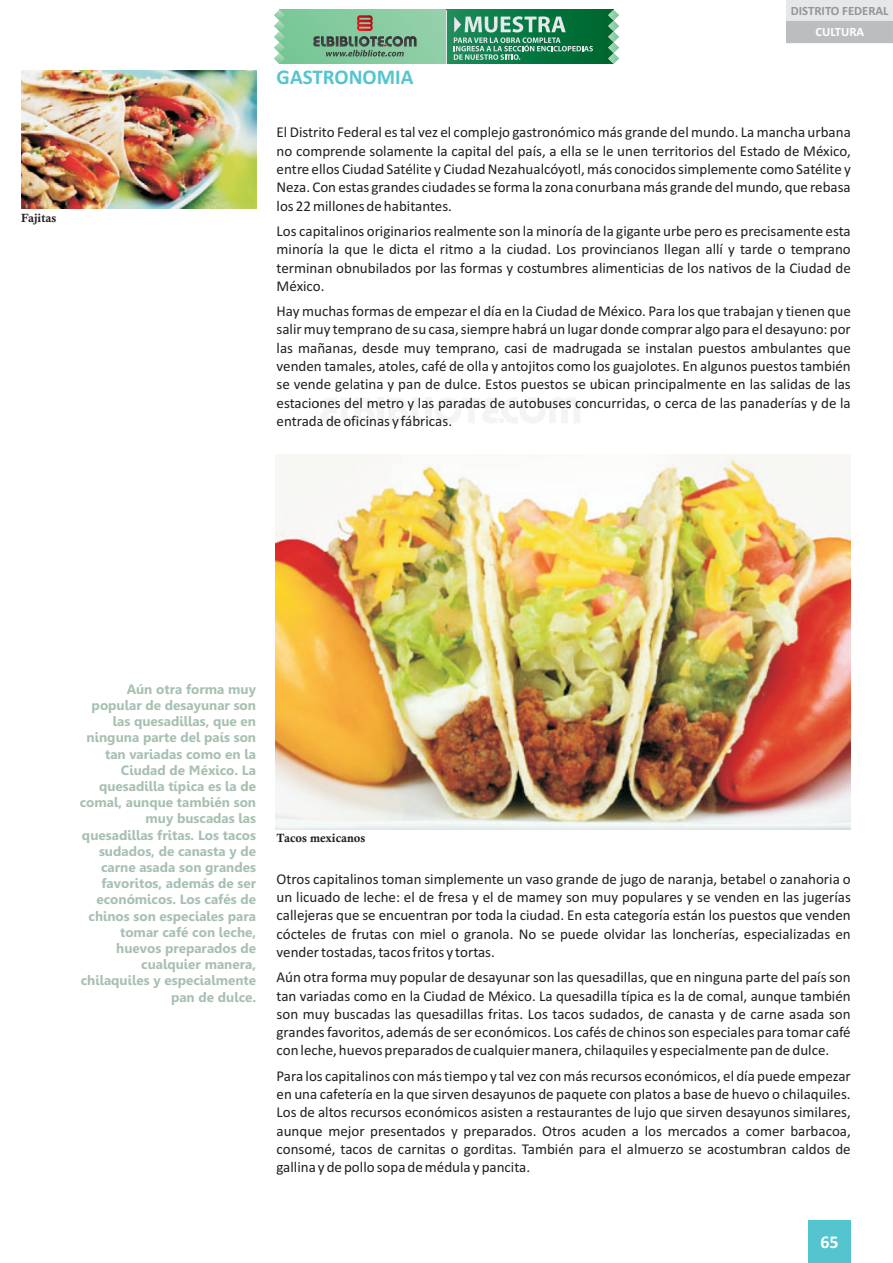
<style>
.page{position:relative;width:893px;height:1263px;background:#fff}
.page>*{position:absolute;margin:0;border:0;box-sizing:border-box;transform-origin:0 0}
.t1{font:700 21px "Calibri";color:#54c5cf}
.t2{font:700 18px "Calibri";color:#fff}
.t3{font:15px/18.3px "Calibri";color:#231f20;text-align:justify}
.t4{font:700 13.5px/16.2px "Gisha";color:#a7c0b1;text-align:right}
.t5{font:700 12.75px "Calibri";color:#939598}
.t6{font:700 12.75px "Calibri";color:#fff}
.t7{font:700 12px "Calis MT Bol";color:#231f20}
</style>
<div class="page">
<div style="left:786px;top:0;width:107px;height:22px;background:#e6e7e9"></div>
<div style="left:786px;top:21px;width:107px;height:22px;background:#bcbdc0"></div>
<div style="left:808px;top:1220px;width:42px;height:43px;background:#54c5cf"></div>
<img style="left:21px;top:70px;width:235px;height:139px">
<img style="left:275px;top:455px;width:576px;height:374px">
<svg style="left:285px;top:10px;width:161px;height:54px;background:#85cba0"></svg>
<svg style="left:321px;top:398px;width:53px;height:25px"></svg>
<div style="left:377px;top:398px;width:7px;height:25px;background:#f4f4f4"></div>
<svg style="left:389px;top:398px;width:33px;height:25px"></svg>
<div style="left:425px;top:398px;width:7px;height:25px;background:#f4f4f4"></div>
<svg style="left:435px;top:398px;width:145px;height:25px"></svg>
<div style="left:446px;top:10px;width:168px;height:54px;background:linear-gradient(to right,#1a8c5b,#00642b)"></div>
<svg style="left:274px;top:10px;width:11px;height:54px"></svg>
<svg style="left:608px;top:10px;width:11px;height:54px"></svg>
<svg style="left:312px;top:15px;width:105px;height:42px;background:#7aa887"></svg>
<svg style="left:454px;top:16px;width:139px;height:44px;background:#469671"></svg>
<hr style="left:446px;top:10px;width:1px;height:54px;background:#e6e7e9">
<p class="t7" style="left:21px;top:213px;width:37px">Fajitas</p>
<h1 class="t1" style="left:277px;top:69px;width:138px">GASTRONOMIA</h1>
<p class="t5" style="left:791px;top:5px;width:99px">DISTRITO FEDERAL</p>
<p class="t6" style="left:815px;top:26px;width:50px">CULTURA</p>
<p class="t3" style="left:277px;top:125px;width:576px">El Distrito Federal es tal vez el complejo gastronómico más grande del mundo. La mancha urbana no comprende solamente la capital del país, a ella se le unen territorios del Estado de México, entre ellos Ciudad Satélite y Ciudad Nezahualcóyotl, más conocidos simplemente como Satélite y Neza. Con estas grandes ciudades se forma la zona conurbana más grande del mundo, que rebasa los 22 millones de habitantes.</p>
<p class="t3" style="left:277px;top:223px;width:576px">Los capitalinos originarios realmente son la minoría de la gigante urbe pero es precisamente esta minoría la que le dicta el ritmo a la ciudad. Los provincianos llegan allí y tarde o temprano terminan obnubilados por las formas y costumbres alimenticias de los nativos de la Ciudad de México.</p>
<p class="t3" style="left:277px;top:303px;width:576px">Hay muchas formas de empezar el día en la Ciudad de México. Para los que trabajan y tienen que salir muy temprano de su casa, siempre habrá un lugar donde comprar algo para el desayuno: por las mañanas, desde muy temprano, casi de madrugada se instalan puestos ambulantes que venden tamales, atoles, café de olla y antojitos como los guajolotes. En algunos puestos también se vende gelatina y pan de dulce. Estos puestos se ubican principalmente en las salidas de las estaciones del metro y las paradas de autobuses concurridas, o cerca de las panaderías y de la entrada de oficinas y fábricas.</p>
<p class="t4" style="left:80px;top:682px;width:178px">Aún otra forma muy popular de desayunar son las quesadillas, que en ninguna parte del país son tan variadas como en la<br>Ciudad de México. La quesadilla típica es la de comal, aunque también son muy buscadas las quesadillas fritas. Los tacos sudados, de canasta y de carne asada son grandes favoritos, además de ser económicos. Los cafés de chinos son especiales para tomar café con leche, huevos preparados de cualquier manera, chilaquiles y especialmente pan de dulce.</p>
<p class="t7" style="left:276px;top:833px;width:90px">Tacos mexicanos</p>
<p class="t3" style="left:277px;top:871px;width:576px">Otros capitalinos toman simplemente un vaso grande de jugo de naranja, betabel o zanahoria o un licuado de leche: el de fresa y el de mamey son muy populares y se venden en las jugerías callejeras que se encuentran por toda la ciudad. En esta categoría están los puestos que venden cócteles de frutas con miel o granola. No se puede olvidar las loncherías, especializadas en vender tostadas, tacos fritos y tortas.</p>
<p class="t3" style="left:277px;top:969px;width:576px">Aún otra forma muy popular de desayunar son las quesadillas, que en ninguna parte del país son tan variadas como en la Ciudad de México. La quesadilla típica es la de comal, aunque también son muy buscadas las quesadillas fritas. Los tacos sudados, de canasta y de carne asada son grandes favoritos, además de ser económicos. Los cafés de chinos son especiales para tomar café con leche, huevos preparados de cualquier manera, chilaquiles y especialmente pan de dulce.</p>
<p class="t3" style="left:276px;top:1068px;width:576px">Para los capitalinos con más tiempo y tal vez con más recursos económicos, el día puede empezar en una cafetería en la que sirven desayunos de paquete con platos a base de huevo o chilaquiles.<br>Los de altos recursos económicos asisten a restaurantes de lujo que sirven desayunos similares, aunque mejor presentados y preparados. Otros acuden a los mercados a comer barbacoa, consomé, tacos de carnitas o gorditas. También para el almuerzo se acostumbran caldos de gallina y de pollo sopa de médula y pancita.</p>
<p class="t2" style="left:820px;top:1234px;width:20px">65</p>
</div>
